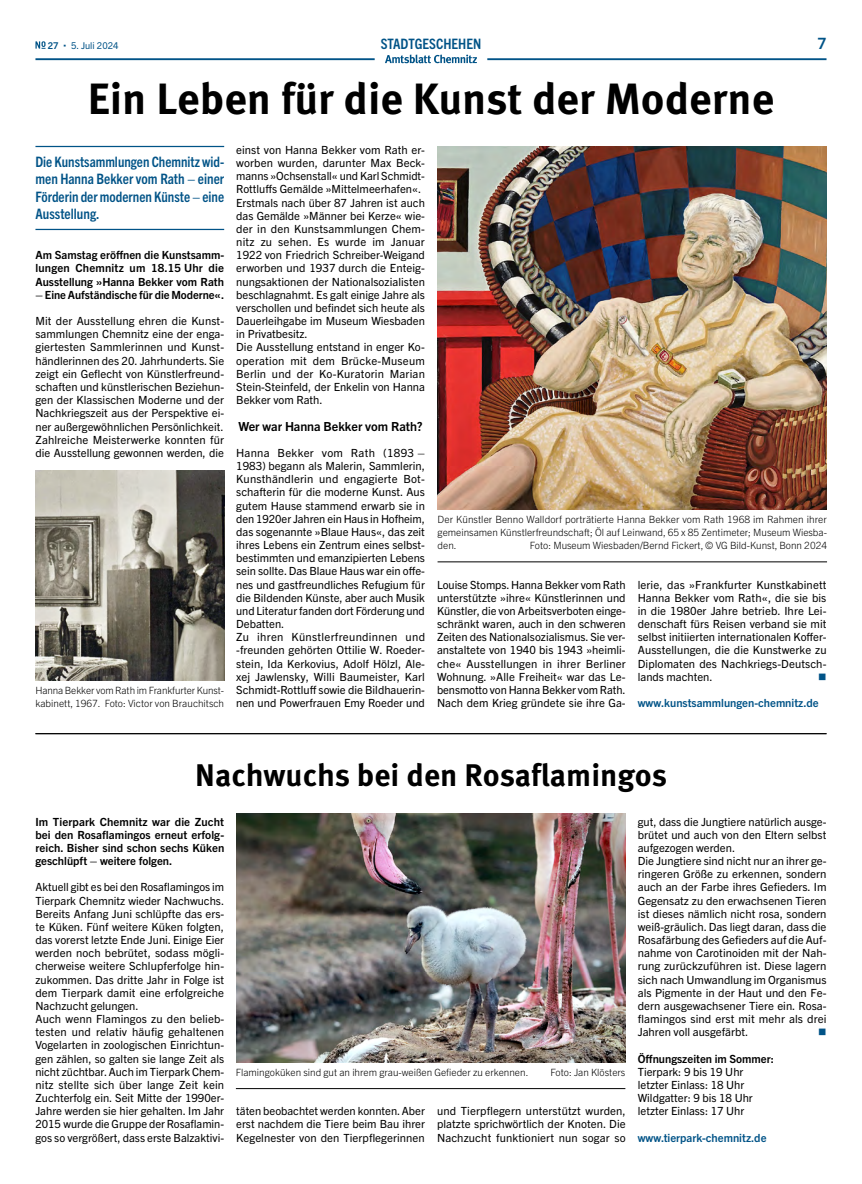
<style>
.page{position:relative;width:862px;height:1184px;background:#fff}
.page>*{position:absolute;margin:0;border:0;box-sizing:border-box;transform-origin:0 0}
.Überschrift_1_Ordnun{font:700 43.75px "Meta Pro";color:#000}
.Überschrift_2_Ordnun{font:700 31.25px "Meta Pro";color:#000}
.t1{font:700 15.62px "Trade Gothic Next LT Pro";color:#005387}
.Teaser_blau_mit_Absa{font:700 condensed 14.38px/17.2px "Trade Gothic Next LT Pro";color:#005387;text-align:justify}
.Rubrikenbezeichnung{font:700 condensed 14.38px "Trade Gothic Next LT Pro";color:#005387}
.Zwischenüberschrift{font:700 12.5px "Trade Gothic Next LT Pro";color:#000}
.Fließtext{font:11.25px/13.1px "Trade Gothic Next LT Pro";color:#000;text-align:justify}
.Teasertext_fett{font:700 11.25px/13.1px "Trade Gothic Next LT Pro";color:#000;text-align:justify}
.Fließtext-2{font:700 11.25px "Trade Gothic Next LT Pro";color:#005387}
.Fließtext_fett{font:700 11.25px "Trade Gothic Next LT Pro";color:#000}
.Fließtext-3{font:11.25px "Wingdings";color:#005387}
.Bildunterschrift_mit{font:300 10px/13.1px "Trade Gothic Next LT Pro";color:#000;text-align:justify}
.Bildunterschrift{font:300 10px/13.1px "Trade Gothic Next LT Pro";letter-spacing:-.005em;color:#000}
.t2{font:9.38px "Trade Gothic Next LT Pro";color:#005387}
.t3{font:700 9.38px "Trade Gothic Next LT Pro";color:#005387}
</style>
<div class="page">
<svg style="left:35px;top:41px;width:10px;height:8px"></svg>
<hr style="left:35px;top:58px;width:339px;height:2px;background:#005387">
<hr style="left:487px;top:58px;width:339px;height:2px;background:#005387">
<svg style="left:385px;top:55px;width:92px;height:8px"></svg>
<img style="left:236px;top:813px;width:389px;height:249px">
<hr style="left:236px;top:1088px;width:389px;height:1px;background:#000">
<hr style="left:35px;top:146px;width:189px;height:1px;background:#005387">
<hr style="left:35px;top:229px;width:189px;height:1px;background:#005387">
<hr style="left:437px;top:561px;width:389px;height:1px;background:#000">
<img style="left:437px;top:146px;width:389px;height:363px">
<img style="left:35px;top:470px;width:189px;height:210px">
<hr style="left:35px;top:733px;width:791px;height:1px;background:#000">
<p class="t3" style="left:48px;top:39px;width:12px">27</p>
<p class="t2" style="left:71px;top:39px;width:49px">5. Juli 2024</p>
<p class="Rubrikenbezeichnung" style="left:380px;top:34px;width:102px">STADTGESCHEHEN</p>
<h3 class="t1" style="left:817px;top:32px;width:10px">7</h3>
<p class="Überschrift_1_Ordnun" style="left:88px;top:65px;width:687px">Ein Leben für die Kunst der Moderne</p>
<p class="Teaser_blau_mit_Absa" style="left:35px;top:152px;width:190px">Die Kunstsammlungen Chemnitz wid&shy;men Hanna Bekker vom Rath – einer Förderin der modernen Künste – eine Ausstellung.</p>
<p class="Teasertext_fett" style="left:35px;top:248px;width:190px">Am Samstag eröffnen die Kunstsamm&shy;lungen Chemnitz um 18.15 Uhr die Ausstellung »Hanna Bekker vom Rath</p>
<p class="Teasertext_fett" style="left:35px;top:287px;width:190px">– Eine Aufständische für die Moderne«.</p>
<p class="Fließtext" style="left:35px;top:314px;width:190px">Mit der Ausstellung ehren die Kunst&shy;sammlungen Chemnitz eine der enga&shy;giertesten Sammlerinnen und Kunst&shy;händlerinnen des 20. Jahrhunderts. Sie zeigt ein Geflecht von Künstlerfreund&shy;schaften und künstlerischen Beziehun&shy;gen der Klassischen Moderne und der Nachkriegszeit aus der Perspektive ei&shy;ner außergewöhnlichen Persönlichkeit.</p>
<p class="Fließtext" style="left:35px;top:432px;width:190px">Zahlreiche Meisterwerke konnten für die Ausstellung gewonnen werden, die</p>
<p class="Bildunterschrift" style="left:35px;top:683px;width:190px">Hanna Bekker vom Rath im Frankfurter Kunst&shy;kabinett, 1967. Foto: Victor von Brauchitsch</p>
<p class="Fließtext" style="left:236px;top:142px;width:190px">einst von Hanna Bekker vom Rath er&shy;worben wurden, darunter Max Beck&shy;manns »Ochsenstall« und Karl Schmidt-Rottluffs Gemälde »Mittelmeerhafen«.</p>
<p class="Fließtext" style="left:236px;top:195px;width:190px">Erstmals nach über 87 Jahren ist auch das Gemälde »Männer bei Kerze« wie&shy;der in den Kunstsammlungen Chem&shy;nitz zu sehen. Es wurde im Januar 1922 von Friedrich Schreiber-Weigand erworben und 1937 durch die Enteig&shy;nungsaktionen der Nationalsozialisten beschlagnahmt. Es galt einige Jahre als verschollen und befindet sich heute als Dauerleihgabe im Museum Wiesbaden in Privatbesitz.</p>
<p class="Fließtext" style="left:236px;top:340px;width:190px">Die Ausstellung entstand in enger Ko&shy;operation mit dem Brücke-Museum Berlin und der Ko-Kuratorin Marian Stein-Steinfeld, der Enkelin von Hanna Bekker vom Rath.</p>
<p class="Zwischenüberschrift" style="left:238px;top:417px;width:185px">Wer war Hanna Bekker vom Rath?</p>
<p class="Fließtext" style="left:236px;top:445px;width:190px">Hanna Bekker vom Rath (1893 – 1983) begann als Malerin, Sammlerin, Kunsthändlerin und engagierte Bot&shy;schafterin für die moderne Kunst. Aus gutem Hause stammend erwarb sie in den 1920er Jahren ein Haus in Hofheim, das sogenannte »Blaue Haus«, das zeit ihres Lebens ein Zentrum eines selbst&shy;bestimmten und emanzipierten Lebens sein sollte. Das Blaue Haus war ein offe&shy;nes und gastfreundliches Refugium für die Bildenden Künste, aber auch Musik und Literatur fanden dort Förderung und Debatten.</p>
<p class="Fließtext" style="left:236px;top:630px;width:190px">Zu ihren Künstlerfreundinnen und -freunden gehörten Ottilie W. Roeder&shy;stein, Ida Kerkovius, Adolf Hölzl, Ale&shy;xej Jawlensky, Willi Baumeister, Karl Schmidt-Rottluff sowie die Bildhauerin&shy;nen und Powerfrauen Emy Roeder und</p>
<p class="Bildunterschrift_mit" style="left:437px;top:512px;width:391px">Der Künstler Benno Walldorf porträtierte Hanna Bekker vom Rath 1968 im Rahmen ihrer gemeinsamen Künstlerfreundschaft; Öl auf Leinwand, 65 x 85 Zentimeter; Museum Wiesba&shy;den.</p>
<p class="Bildunterschrift_mit" style="left:529px;top:538px;width:298px">Foto: Museum Wiesbaden/Bernd Fickert, © VG Bild-Kunst, Bonn 2024</p>
<p class="Fließtext" style="left:437px;top:577px;width:190px">Louise Stomps. Hanna Bekker vom Rath unterstützte »ihre« Künstlerinnen und Künstler, die von Arbeitsverboten einge&shy;schränkt waren, auch in den schweren Zeiten des Nationalsozialismus. Sie ver&shy;anstaltete von 1940 bis 1943 »heimli&shy;che« Ausstellungen in ihrer Berliner Wohnung. »Alle Freiheit« war das Le&shy;bensmotto von Hanna Bekker vom Rath.</p>
<p class="Fließtext" style="left:437px;top:695px;width:190px">Nach dem Krieg gründete sie ihre Ga-</p>
<p class="Fließtext" style="left:637px;top:577px;width:190px">lerie, das »Frankfurter Kunstkabinett Hanna Bekker vom Rath«, die sie bis in die 1980er Jahre betrieb. Ihre Lei&shy;denschaft fürs Reisen verband sie mit selbst initiierten internationalen Koffer-Ausstellungen, die die Kunstwerke zu Diplomaten des Nachkriegs-Deutsch&shy;lands machten.</p>
<p class="Fließtext-3" style="left:817px;top:670px;width:10px">■</p>
<p class="Fließtext-2" style="left:637px;top:695px;width:182px">www.kunstsammlungen-chemnitz.de</p>
<p class="Überschrift_2_Ordnun" style="left:195px;top:750px;width:473px">Nachwuchs bei den Rosaflamingos</p>
<p class="Teasertext_fett" style="left:35px;top:814px;width:190px">Im Tierpark Chemnitz war die Zucht bei den Rosaflamingos erneut erfolg&shy;reich. Bisher sind schon sechs Küken geschlüpft – weitere folgen.</p>
<p class="Fließtext" style="left:35px;top:880px;width:190px">Aktuell gibt es bei den Rosaflamingos im Tierpark Chemnitz wieder Nachwuchs.<br>Bereits Anfang Juni schlüpfte das ers&shy;te Küken. Fünf weitere Küken folgten, das vorerst letzte Ende Juni. Einige Eier werden noch bebrütet, sodass mögli&shy;cherweise weitere Schlupferfolge hin&shy;zukommen. Das dritte Jahr in Folge ist dem Tierpark damit eine erfolgreiche Nachzucht gelungen.</p>
<p class="Fließtext" style="left:35px;top:1011px;width:190px">Auch wenn Flamingos zu den belieb&shy;testen und relativ häufig gehaltenen Vogelarten in zoologischen Einrichtun&shy;gen zählen, so galten sie lange Zeit als nicht züchtbar. Auch im Tierpark Chem&shy;nitz stellte sich über lange Zeit kein Zuchterfolg ein. Seit Mitte der 1990er-Jahre werden sie hier gehalten. Im Jahr 2015 wurde die Gruppe der Rosaflamin&shy;gos so vergrößert, dass erste Balzaktivi-</p>
<p class="Bildunterschrift_mit" style="left:236px;top:1064px;width:294px">Flamingoküken sind gut an ihrem grau-weißen Gefieder zu erkennen.</p>
<p class="Bildunterschrift_mit" style="left:550px;top:1064px;width:76px">Foto: Jan Klösters</p>
<p class="Fließtext" style="left:236px;top:1103px;width:190px">täten beobachtet werden konnten. Aber erst nachdem die Tiere beim Bau ihrer Kegelnester von den Tierpflegerinnen</p>
<p class="Fließtext" style="left:437px;top:1103px;width:190px">und Tierpflegern unterstützt wurden, platzte sprichwörtlich der Knoten. Die Nachzucht funktioniert nun sogar so</p>
<p class="Fließtext" style="left:637px;top:814px;width:190px">gut, dass die Jungtiere natürlich ausge&shy;brütet und auch von den Eltern selbst aufgezogen werden.</p>
<p class="Fließtext" style="left:637px;top:853px;width:190px">Die Jungtiere sind nicht nur an ihrer ge&shy;ringeren Größe zu erkennen, sondern auch an der Farbe ihres Gefieders. Im Gegensatz zu den erwachsenen Tieren ist dieses nämlich nicht rosa, sondern weiß-gräulich. Das liegt daran, dass die Rosafärbung des Gefieders auf die Auf&shy;nahme von Carotinoiden mit der Nah&shy;rung zurückzuführen ist. Diese lagern sich nach Umwandlung im Organismus als Pigmente in der Haut und den Fe&shy;dern ausgewachsener Tiere ein. Rosa&shy;flamingos sind erst mit mehr als drei Jahren voll ausgefärbt.</p>
<p class="Fließtext-3" style="left:817px;top:1026px;width:10px">■</p>
<p class="Fließtext_fett" style="left:637px;top:1050px;width:137px">Öffnungszeiten im Sommer:</p>
<p class="Fließtext" style="left:637px;top:1064px;width:107px">Tierpark: 9 bis 19 Uhr</p>
<p class="Fließtext" style="left:637px;top:1077px;width:108px">letzter Einlass: 18 Uhr</p>
<p class="Fließtext" style="left:637px;top:1090px;width:116px">Wildgatter: 9 bis 18 Uhr</p>
<p class="Fließtext" style="left:637px;top:1103px;width:108px">letzter Einlass: 17 Uhr</p>
<p class="Fließtext-2" style="left:637px;top:1129px;width:130px">www.tierpark-chemnitz.de</p>
</div>
